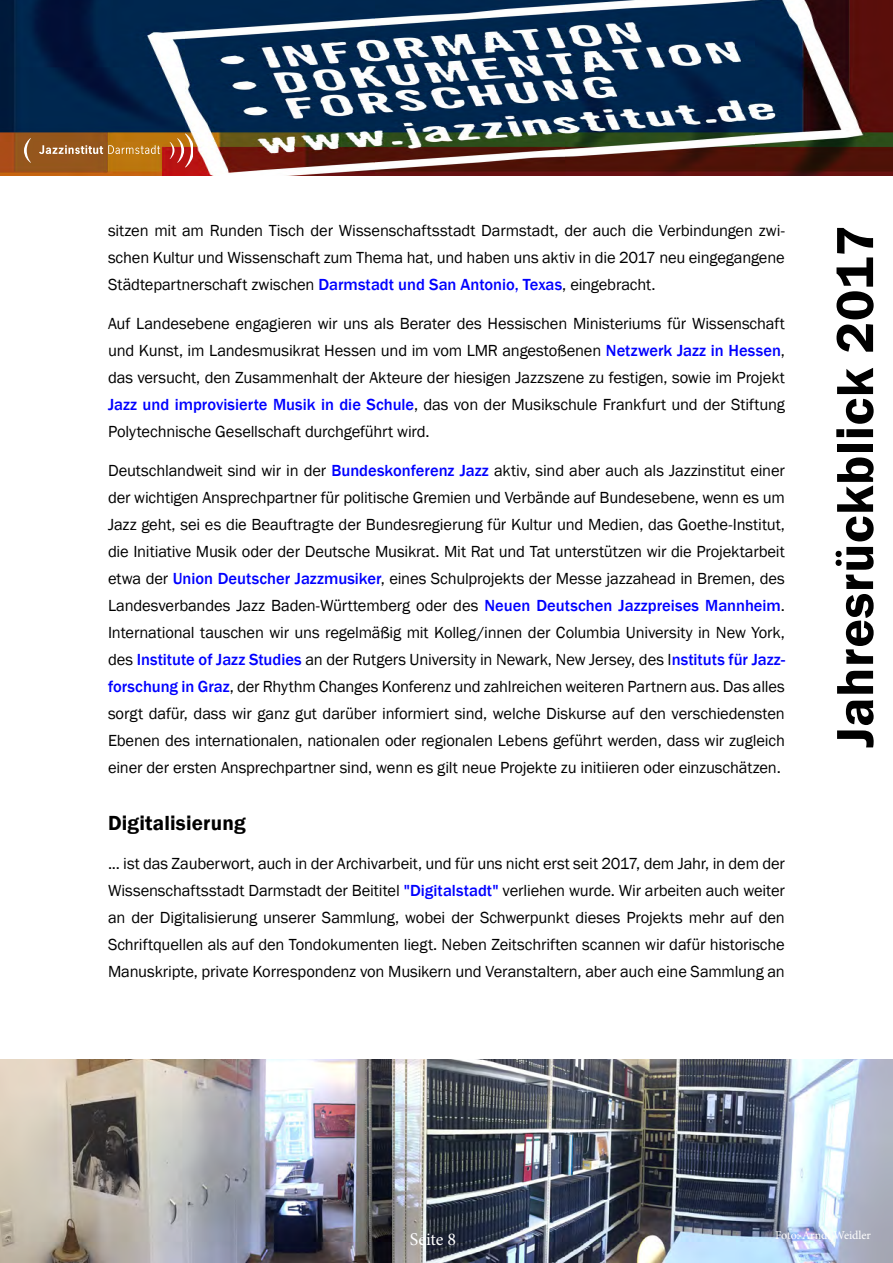
<style>
.page{position:relative;width:893px;height:1263px;background:#fff}
.page>*{position:absolute;margin:0;border:0;box-sizing:border-box;transform-origin:0 0}
.t1{font:600 54px "Franklin Gothic";letter-spacing:.01em;color:#000}
.Absatzformat_1{font:600 21px "Franklin Gothic";letter-spacing:.01em;color:#000}
.t2{font:18px "Minion Pro";letter-spacing:-.01em;color:#fff}
.t3{font:16.5px/27px "Franklin Gothic";letter-spacing:-.01em;color:#000;text-align:justify}
.t4{font:12px "Minion Pro";letter-spacing:-.01em;color:#fff}
.s1{font-weight:500;color:#00f}
</style>
<div class="page">
<img style="left:0;top:0;width:893px;height:176px">
<svg style="left:39px;top:145px;width:121px;height:9px"></svg>
<svg style="left:24px;top:138px;width:7px;height:25px"></svg>
<svg style="left:170px;top:134px;width:23px;height:33px"></svg>
<img style="left:0;top:1059px;width:893px;height:204px">
<p class="t3" style="left:108px;top:217px;width:678px">sitzen mit am Runden Tisch der Wissenschaftsstadt Darmstadt, der auch die Verbindungen zwi&shy;schen Kultur und Wissenschaft zum Thema hat, und haben uns aktiv in die 2017 neu eingegangene Städtepartnerschaft zwischen <span class="s1">Darmstadt und San Antonio, Texas</span>, eingebracht.</p>
<p class="t3" style="left:108px;top:310px;width:678px">Auf Landesebene engagieren wir uns als Berater des Hessischen Ministeriums für Wissenschaft und Kunst, im Landesmusikrat Hessen und im vom LMR angestoßenen <span class="s1">Netzwerk Jazz in Hessen</span>, das versucht, den Zusammenhalt der Akteure der hiesigen Jazzszene zu festigen, sowie im Projekt <span class="s1">Jazz und improvisierte Musik in die Schule</span>, das von der Musikschule Frankfurt und der Stiftung Polytechnische Gesellschaft durchgeführt wird.</p>
<p class="t3" style="left:108px;top:457px;width:678px">Deutschlandweit sind wir in der <span class="s1">Bundeskonferenz Jazz</span> aktiv, sind aber auch als Jazzinstitut einer der wichtigen Ansprechpartner für politische Gremien und Verbände auf Bundesebene, wenn es um Jazz geht, sei es die Beauftragte der Bundesregierung für Kultur und Medien, das Goethe-Institut, die Initiative Musik oder der Deutsche Musikrat. Mit Rat und Tat unterstützen wir die Projektarbeit etwa der <span class="s1">Union Deutscher Jazzmusiker</span>, eines Schulprojekts der Messe jazzahead in Bremen, des Landesverbandes Jazz Baden-Württemberg oder des <span class="s1">Neuen Deutschen Jazzpreises Mannheim</span>.<br>International tauschen wir uns regelmäßig mit Kolleg/innen der Columbia University in New York, des <span class="s1">Institute of Jazz Studies</span> an der Rutgers University in Newark, New Jersey, des I<span class="s1">nstituts für Jazz&shy;forschung in Graz</span>, der Rhythm Changes Konferenz und zahlreichen weiteren Partnern aus. Das alles sorgt dafür, dass wir ganz gut darüber informiert sind, welche Diskurse auf den verschiedensten Ebenen des internationalen, nationalen oder regionalen Lebens geführt werden, dass wir zugleich einer der ersten Ansprechpartner sind, wenn es gilt neue Projekte zu initiieren oder einzuschätzen.</p>
<p class="Absatzformat_1" style="left:108px;top:810px;width:139px">Digitalisierung</p>
<p class="t3" style="left:108px;top:850px;width:678px">... ist das Zauberwort, auch in der Archivarbeit, und für uns nicht erst seit 2017, dem Jahr, in dem der Wissenschaftsstadt Darmstadt der Beititel <span class="s1">"Digitalstadt"</span> verliehen wurde. Wir arbeiten auch weiter an der Digitalisierung unserer Sammlung, wobei der Schwerpunkt dieses Projekts mehr auf den Schriftquellen als auf den Tondokumenten liegt. Neben Zeitschriften scannen wir dafür historische Manuskripte, private Korrespondenz von Musikern und Veranstaltern, aber auch eine Sammlung an</p>
<h1 class="t1" style="left:822px;top:748px;width:524px;rotate:-90deg">Jahresrückblick 2017</h1>
<p class="t2" style="left:410px;top:1227px;width:48px">Seite 8</p>
<p class="t4" style="left:775px;top:1227px;width:97px">Foto: Arndt Weidler</p>
</div>
